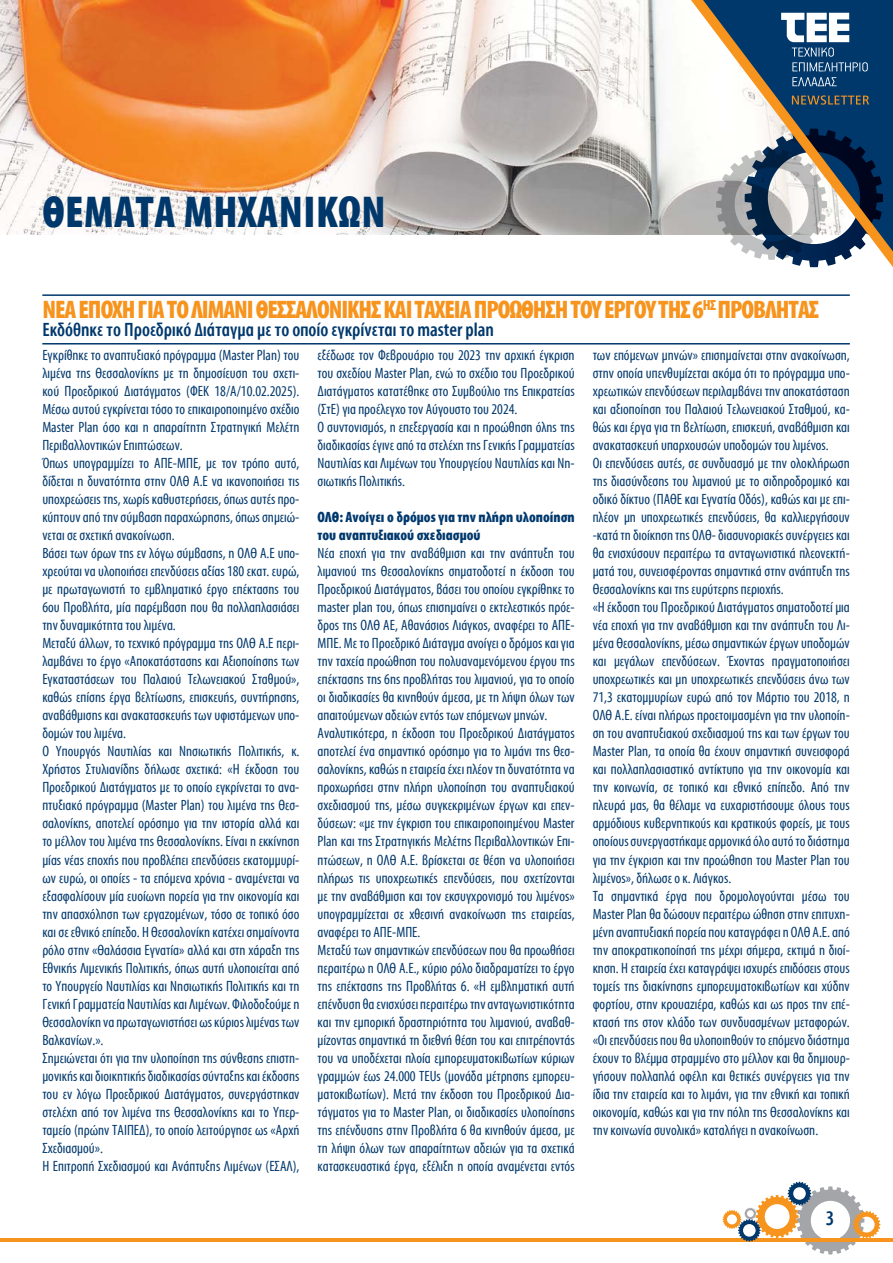
<style>
.page{position:relative;width:893px;height:1263px;background:#fff}
.page>*{position:absolute;margin:0;border:0;box-sizing:border-box;transform-origin:0 0}
.t1{font:700 45px "Myriad Condensed Greek";letter-spacing:.01em;color:#00386c}
.t2{font:700 25.5px "Myriad Condensed Greek";letter-spacing:-.04em;color:#f7941e}
.t3{font:500 21px "Myriad Condensed Greek";color:#00386c}
.t4{font:500 19.5px "Myriad Condensed Greek";color:#00386c}
.t5{font:15px/18px "Myriad Condensed Greek";color:#00386c}
.t6{font:700 15px/18px "Myriad Condensed Greek";color:#00386c}
</style>
<div class="page">
<hr style="left:0;top:1238px;width:893px;height:3px;background:#f7941e">
<svg style="left:723px;top:1182px;width:157px;height:72px"></svg>
<img style="left:0;top:0;width:691px;height:234px">
<svg style="left:691px;top:0;width:202px;height:267px"></svg>
<svg style="left:792px;top:95px;width:77px;height:10px"></svg>
<svg style="left:781px;top:13px;width:87px;height:58px"></svg>
<svg style="left:792px;top:77px;width:45px;height:9px"></svg>
<hr style="left:42px;top:343px;width:808px;height:1px;background:#00386c">
<hr style="left:42px;top:294px;width:808px;height:2px;background:#00386c">
<h1 class="t1" style="left:43px;top:189px;width:345px">ΘΕΜΑΤΑ ΜΗΧΑΝΙΚΩΝ</h1>
<h2 class="t2" style="left:42px;top:297px;width:778px">ΝΕΑ ΕΠΟΧΗ ΓΙΑ ΤΟ ΛΙΜΑΝΙ ΘΕΣΣΑΛΟΝΙΚΗΣ ΚΑΙ ΤΑΧΕΙΑ ΠΡΟΩΘΗΣΗ ΤΟΥ ΕΡΓΟΥ ΤΗΣ 6<sup>ΗΣ</sup> ΠΡΟΒΛΗΤΑΣ</h2>
<h3 class="t4" style="left:42px;top:320px;width:453px">Εκδόθηκε το Προεδρικό Διάταγμα με το οποίο εγκρίνεται το master plan</h3>
<p class="t5" style="left:42px;top:347px;width:259px">Εγκρίθηκε το αναπτυξιακό πρόγραμμα (Master Plan) του λιμένα της Θεσσαλονίκης με τη δημοσίευση του σχετι&shy;κού Προεδρικού Διατάγματος (ΦΕΚ 18/Α/10.02.2025).<br>Μέσω αυτού εγκρίνεται τόσο το επικαιροποιημένο σχέδιο Master Plan όσο και η απαραίτητη Στρατηγική Μελέτη Περιβαλλοντικών Επιπτώσεων.<br>Όπως υπογραμμίζει το ΑΠΕ-ΜΠΕ, με τον τρόπο αυτό, δίδεται η δυνατότητα στην ΟΛΘ Α.Ε να ικανοποιήσει τις υποχρεώσεις της, χωρίς καθυστερήσεις, όπως αυτές προ&shy;κύπτουν από την σύμβαση παραχώρησης, όπως σημειώ&shy;νεται σε σχετική ανακοίνωση.<br>Βάσει των όρων της εν λόγω σύμβασης, η ΟΛΘ Α.Ε υπο&shy;χρεούται να υλοποιήσει επενδύσεις αξίας 180 εκατ. ευρώ, με πρωταγωνιστή το εμβληματικό έργο επέκτασης του 6ου Προβλήτα, μία παρέμβαση που θα πολλαπλασιάσει την δυναμικότητα του λιμένα.<br>Μεταξύ άλλων, το τεχνικό πρόγραμμα της ΟΛΘ Α.Ε περι&shy;λαμβάνει το έργο «Αποκατάστασης και Αξιοποίησης των Εγκαταστάσεων του Παλαιού Τελωνειακού Σταθμού», καθώς επίσης έργα βελτίωσης, επισκευής, συντήρησης, αναβάθμισης και ανακατασκευής των υφιστάμενων υπο&shy;δομών του λιμένα.<br>Ο Υπουργός Ναυτιλίας και Νησιωτικής Πολιτικής, κ.<br>Χρήστος Στυλιανίδης δήλωσε σχετικά: «Η έκδοση του Προεδρικού Διατάγματος με το οποίο εγκρίνεται το ανα&shy;πτυξιακό πρόγραμμα (Master Plan) του λιμένα της Θεσ&shy;σαλονίκης, αποτελεί ορόσημο για την ιστορία αλλά και το μέλλον του λιμένα της Θεσσαλονίκης. Είναι η εκκίνηση μίας νέας εποχής που προβλέπει επενδύσεις εκατομμυρί&shy;ων ευρώ, οι οποίες - τα επόμενα χρόνια - αναμένεται να εξασφαλίσουν μία ευοίωνη πορεία για την οικονομία και την απασχόληση των εργαζομένων, τόσο σε τοπικό όσο και σε εθνικό επίπεδο. Η Θεσσαλονίκη κατέχει σημαίνοντα ρόλο στην «Θαλάσσια Εγνατία» αλλά και στη χάραξη της Εθνικής Λιμενικής Πολιτικής, όπως αυτή υλοποιείται από το Υπουργείο Ναυτιλίας και Νησιωτικής Πολιτικής και τη Γενική Γραμματεία Ναυτιλίας και Λιμένων. Φιλοδοξούμε η Θεσσαλονίκη να πρωταγωνιστήσει ως κύριος λιμένας των Βαλκανίων.».<br>Σημειώνεται ότι για την υλοποίηση της σύνθεσης επιστη&shy;μονικής και διοικητικής διαδικασίας σύνταξης και έκδοσης του εν λόγω Προεδρικού Διατάγματος, συνεργάστηκαν στελέχη από τον λιμένα της Θεσσαλονίκης και το Υπερ&shy;ταμείο (πρώην ΤΑΙΠΕΔ), το οποίο λειτούργησε ως «Αρχή Σχεδιασμού».<br>Η Επιτροπή Σχεδιασμού και Ανάπτυξης Λιμένων (ΕΣΑΛ),</p>
<p class="t5" style="left:317px;top:347px;width:259px">εξέδωσε τον Φεβρουάριο του 2023 την αρχική έγκριση του σχεδίου Master Plan, ενώ το σχέδιο του Προεδρικού Διατάγματος κατατέθηκε στο Συμβούλιο της Επικρατείας (ΣτΕ) για προέλεγχο τον Αύγουστο του 2024.<br>Ο συντονισμός, η επεξεργασία και η προώθηση όλης της διαδικασίας έγινε από τα στελέχη της Γενικής Γραμματείας Ναυτιλίας και Λιμένων του Υπουργείου Ναυτιλίας και Νη&shy;σιωτικής Πολιτικής.</p>
<p class="t6" style="left:317px;top:509px;width:259px">ΟΛΘ: Ανοίγει ο δρόμος για την πλήρη υλοποίηση του αναπτυξιακού σχεδιασμού</p>
<p class="t5" style="left:317px;top:545px;width:259px">Νέα εποχή για την αναβάθμιση και την ανάπτυξη του λιμανιού της Θεσσαλονίκης σηματοδοτεί η έκδοση του Προεδρικού Διατάγματος, βάσει του οποίου εγκρίθηκε το master plan του, όπως επισημαίνει ο εκτελεστικός πρόε&shy;δρος της ΟΛΘ ΑΕ, Αθανάσιος Λιάγκος, αναφέρει το ΑΠΕ-ΜΠΕ. Mε το Προεδρικό Διάταγμα ανοίγει ο δρόμος και για την ταχεία προώθηση του πολυαναμενόμενου έργου της επέκτασης της 6ης προβλήτας του λιμανιού, για το οποίο οι διαδικασίες θα κινηθούν άμεσα, με τη λήψη όλων των απαιτούμενων αδειών εντός των επόμενων μηνών.<br>Αναλυτικότερα, η έκδοση του Προεδρικού Διατάγματος αποτελεί ένα σημαντικό ορόσημο για το λιμάνι της Θεσ&shy;σαλονίκης, καθώς η εταιρεία έχει πλέον τη δυνατότητα να προχωρήσει στην πλήρη υλοποίηση του αναπτυξιακού σχεδιασμού της, μέσω συγκεκριμένων έργων και επεν&shy;δύσεων: «με την έγκριση του επικαιροποιημένου Master Plan και της Στρατηγικής Μελέτης Περιβαλλοντικών Επι&shy;πτώσεων, η ΟΛΘ Α.Ε. βρίσκεται σε θέση να υλοποιήσει πλήρως τις υποχρεωτικές επενδύσεις, που σχετίζονται με την αναβάθμιση και τον εκσυγχρονισμό του λιμένος» υπογραμμίζεται σε χθεσινή ανακοίνωση της εταιρείας, αναφέρει το ΑΠΕ-ΜΠΕ.<br>Μεταξύ των σημαντικών επενδύσεων που θα προωθήσει περαιτέρω η ΟΛΘ Α.Ε., κύριο ρόλο διαδραματίζει το έργο της επέκτασης της Προβλήτας 6. «Η εμβληματική αυτή επένδυση θα ενισχύσει περαιτέρω την ανταγωνιστικότητα και την εμπορική δραστηριότητα του λιμανιού, αναβαθ&shy;μίζοντας σημαντικά τη διεθνή θέση του και επιτρέποντάς του να υποδέχεται πλοία εμπορευματοκιβωτίων κύριων γραμμών έως 24.000 TEUs (μονάδα μέτρησης εμπορευ&shy;ματοκιβωτίων). Μετά την έκδοση του Προεδρικού Δια&shy;τάγματος για το Master Plan, οι διαδικασίες υλοποίησης της επένδυσης στην Προβλήτα 6 θα κινηθούν άμεσα, με τη λήψη όλων των απαραίτητων αδειών για τα σχετικά κατασκευαστικά έργα, εξέλιξη η οποία αναμένεται εντός</p>
<p class="t5" style="left:593px;top:347px;width:259px">των επόμενων μηνών» επισημαίνεται στην ανακοίνωση, στην οποία υπενθυμίζεται ακόμα ότι το πρόγραμμα υπο&shy;χρεωτικών επενδύσεων περιλαμβάνει την αποκατάσταση και αξιοποίηση του Παλαιού Τελωνειακού Σταθμού, κα&shy;θώς και έργα για τη βελτίωση, επισκευή, αναβάθμιση και ανακατασκευή υπαρχουσών υποδομών του λιμένος.<br>Οι επενδύσεις αυτές, σε συνδυασμό με την ολοκλήρωση της διασύνδεσης του λιμανιού με το σιδηροδρομικό και οδικό δίκτυο (ΠΑΘΕ και Εγνατία Οδός), καθώς και με επι&shy;πλέον μη υποχρεωτικές επενδύσεις, θα καλλιεργήσουν -κατά τη διοίκηση της ΟΛΘ- διασυνοριακές συνέργειες και θα ενισχύσουν περαιτέρω τα ανταγωνιστικά πλεονεκτή&shy;ματά του, συνεισφέροντας σημαντικά στην ανάπτυξη της Θεσσαλονίκης και της ευρύτερης περιοχής.<br>«Η έκδοση του Προεδρικού Διατάγματος σηματοδοτεί μια νέα εποχή για την αναβάθμιση και την ανάπτυξη του Λι&shy;μένα Θεσσαλονίκης, μέσω σημαντικών έργων υποδομών και μεγάλων επενδύσεων. Έχοντας πραγματοποιήσει υποχρεωτικές και μη υποχρεωτικές επενδύσεις άνω των 71,3 εκατομμυρίων ευρώ από τον Μάρτιο του 2018, η ΟΛΘ Α.Ε. είναι πλήρως προετοιμασμένη για την υλοποίη&shy;ση του αναπτυξιακού σχεδιασμού της και των έργων του Master Plan, τα οποία θα έχουν σημαντική συνεισφορά και πολλαπλασιαστικό αντίκτυπο για την οικονομία και την κοινωνία, σε τοπικό και εθνικό επίπεδο. Από την πλευρά μας, θα θέλαμε να ευχαριστήσουμε όλους τους αρμόδιους κυβερνητικούς και κρατικούς φορείς, με τους οποίους συνεργαστήκαμε αρμονικά όλο αυτό το διάστημα για την έγκριση και την προώθηση του Master Plan του λιμένος», δήλωσε ο κ. Λιάγκος.<br>Τα σημαντικά έργα που δρομολογούνται μέσω του Master Plan θα δώσουν περαιτέρω ώθηση στην επιτυχη&shy;μένη αναπτυξιακή πορεία που καταγράφει η ΟΛΘ Α.Ε. από την αποκρατικοποίησή της μέχρι σήμερα, εκτιμά η διοί&shy;κηση. Η εταιρεία έχει καταγράψει ισχυρές επιδόσεις στους τομείς της διακίνησης εμπορευματοκιβωτίων και χύδην φορτίου, στην κρουαζιέρα, καθώς και ως προς την επέ&shy;κτασή της στον κλάδο των συνδυασμένων μεταφορών. «Οι επενδύσεις που θα υλοποιηθούν το επόμενο διάστημα έχουν το βλέμμα στραμμένο στο μέλλον και θα δημιουρ&shy;γήσουν πολλαπλά οφέλη και θετικές συνέργειες για την ίδια την εταιρεία και το λιμάνι, για την εθνική και τοπική οικονομία, καθώς και για την πόλη της Θεσσαλονίκης και την κοινωνία συνολικά» καταλήγει η ανακοίνωση.</p>
<h3 class="t3" style="left:826px;top:1208px;width:10px">3</h3>
</div>
